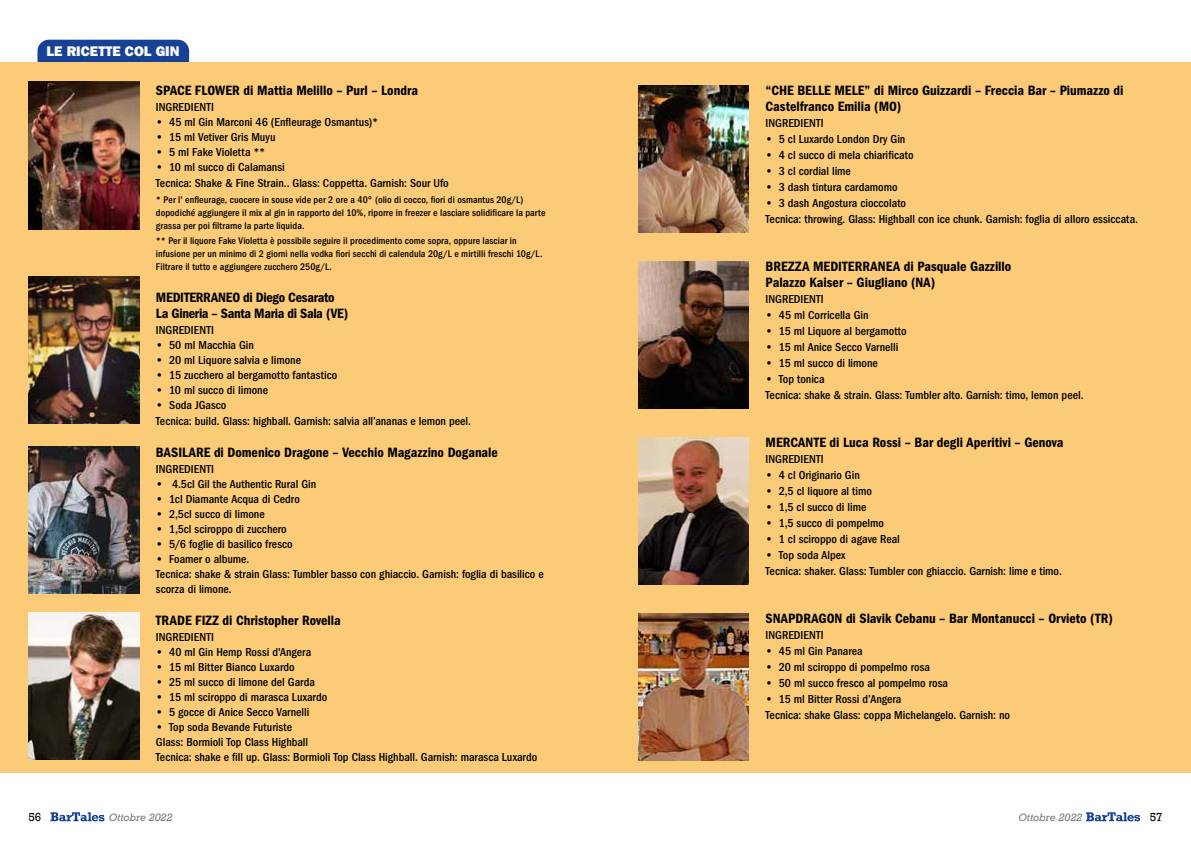
<style>
.page{position:relative;width:1191px;height:842px;background:#fff}
.page>*{position:absolute;margin:0;border:0;box-sizing:border-box;transform-origin:0 0}
.t1{font:14px/16px "ITC Franklin Gothic Std Dm Cd";color:#000}
.t2{font:14px/16px "ITC Franklin Gothic Std Dm Cd";letter-spacing:-.02em;color:#000}
.t3{font:14px "ITC Franklin Gothic Std Hvy";color:#fff}
.t4{font:500 condensed 12px/16px "ITC Franklin Gothic Std";color:#000}
.t5{font:12px "Rockwell";color:#000}
.t6{font:500 condensed 10px/13px "ITC Franklin Gothic Std";letter-spacing:.005em;color:#000}
.t7{font:italic 10px "Rockwell";color:#7c7b7b}
.s1{font-weight:600;font-stretch:normal}
</style>
<div class="page">
<div style="left:38px;top:40px;width:151px;height:23px;background:#164194"></div>
<div style="left:0;top:63px;width:1191px;height:710px;background:#fccb78"></div>
<img style="left:28px;top:81px;width:111px;height:148px">
<img style="left:638px;top:85px;width:111px;height:148px">
<img style="left:28px;top:276px;width:111px;height:148px">
<img style="left:638px;top:261px;width:111px;height:148px">
<img style="left:638px;top:437px;width:111px;height:148px">
<img style="left:638px;top:613px;width:111px;height:148px">
<img style="left:28px;top:446px;width:111px;height:148px">
<img style="left:28px;top:612px;width:111px;height:148px">
<svg style="left:50px;top:812px;width:54px;height:9px"></svg>
<svg style="left:1086px;top:812px;width:54px;height:9px"></svg>
<p class="t3" style="left:47px;top:43px;width:135px">LE RICETTE COL GIN</p>
<p class="t1" style="left:156px;top:82px;width:263px">SPACE FLOWER di Mattia Melillo – Purl – Londra</p>
<p class="t4" style="left:156px;top:99px;width:59px">INGREDIENTI</p>
<p class="t4" style="left:156px;top:114px;width:224px"><span class="s1">•</span> 45 ml Gin Marconi 46 (Enfleurage Osmantus)*</p>
<p class="t4" style="left:156px;top:129px;width:121px"><span class="s1">•</span> 15 ml Vetiver Gris Muyu</p>
<p class="t4" style="left:156px;top:144px;width:111px"><span class="s1">•</span> 5 ml Fake Violetta **</p>
<p class="t4" style="left:156px;top:159px;width:294px"><span class="s1">•</span> 10 ml succo di Calamansi<br>Tecnica: Shake &amp; Fine Strain.. Glass: Coppetta. Garnish: Sour Ufo</p>
<p class="t6" style="left:156px;top:193px;width:391px">* Per l' enfleurage, cuocere in souse vide per 2 ore a 40° (olio di cocco, fiori di osmantus 20g/L) dopodiché aggiungere il mix al gin in rapporto del 10%, riporre in freezer e lasciare solidificare la parte grassa per poi filtrarne la parte liquida.</p>
<p class="t6" style="left:156px;top:235px;width:388px">** Per il liquore Fake Violetta è possibile seguire il procedimento come sopra, oppure lasciar in infusione per un minimo di 2 giorni nella vodka fiori secchi di calendula 20g/L e mirtilli freschi 10g/L.<br>Filtrare il tutto e aggiungere zucchero 250g/L.</p>
<p class="t2" style="left:156px;top:290px;width:194px">MEDITERRANEO di Diego Cesarato<br>La Gineria – Santa Maria di Sala (VE)</p>
<p class="t4" style="left:156px;top:322px;width:59px">INGREDIENTI</p>
<p class="t4" style="left:156px;top:337px;width:100px"><span class="s1">•</span> 50 ml Macchia Gin</p>
<p class="t4" style="left:156px;top:352px;width:147px"><span class="s1">•</span> 20 ml Liquore salvia e limone</p>
<p class="t4" style="left:156px;top:367px;width:183px"><span class="s1">•</span> 15 zucchero al bergamotto fantastico</p>
<p class="t4" style="left:156px;top:382px;width:114px"><span class="s1">•</span> 10 ml succo di limone</p>
<p class="t4" style="left:156px;top:397px;width:316px"><span class="s1">•</span> Soda JGasco<br>Tecnica: build. Glass: highball. Garnish: salvia all’ananas e lemon peel.</p>
<p class="t1" style="left:156px;top:445px;width:343px">BASILARE di Domenico Dragone – Vecchio Magazzino Doganale</p>
<p class="t4" style="left:156px;top:461px;width:59px">INGREDIENTI</p>
<p class="t4" style="left:156px;top:476px;width:162px"><span class="s1">•</span> 4.5cl Gil the Authentic Rural Gin</p>
<p class="t4" style="left:156px;top:491px;width:145px"><span class="s1">•</span> 1cl Diamante Acqua di Cedro</p>
<p class="t4" style="left:156px;top:506px;width:110px"><span class="s1">•</span> 2,5cl succo di limone</p>
<p class="t4" style="left:156px;top:521px;width:132px"><span class="s1">•</span> 1,5cl sciroppo di zucchero</p>
<p class="t4" style="left:156px;top:536px;width:138px"><span class="s1">•</span> 5/6 foglie di basilico fresco</p>
<p class="t4" style="left:156px;top:552px;width:389px;line-height:15px"><span class="s1">•</span> Foamer o albume.<br>Tecnica: shake &amp; strain Glass: Tumbler basso con ghiaccio. Garnish: foglia di basilico e scorza di limone.</p>
<p class="t1" style="left:156px;top:613px;width:186px">TRADE FIZZ di Christopher Rovella</p>
<p class="t4" style="left:156px;top:629px;width:59px">INGREDIENTI</p>
<p class="t4" style="left:156px;top:644px;width:157px"><span class="s1">•</span> 40 ml Gin Hemp Rossi d'Angera</p>
<p class="t4" style="left:156px;top:659px;width:140px"><span class="s1">•</span> 15 ml Bitter Bianco Luxardo</p>
<p class="t4" style="left:156px;top:674px;width:160px"><span class="s1">•</span> 25 ml succo di limone del Garda</p>
<p class="t4" style="left:156px;top:689px;width:173px"><span class="s1">•</span> 15 ml sciroppo di marasca Luxardo</p>
<p class="t4" style="left:156px;top:704px;width:155px"><span class="s1">•</span> 5 gocce di Anice Secco Varnelli</p>
<p class="t4" style="left:156px;top:720px;width:383px;line-height:15px"><span class="s1">•</span> Top soda Bevande Futuriste<br>Glass: Bormioli Top Class Highball<br>Tecnica: shake e fill up. Glass: Bormioli Top Class Highball. Garnish: marasca Luxardo</p>
<p class="t1" style="left:765px;top:82px;width:359px">“CHE BELLE MELE” di Mirco Guizzardi – Freccia Bar – Piumazzo di<br>Castelfranco Emilia (MO)</p>
<p class="t4" style="left:765px;top:115px;width:59px">INGREDIENTI</p>
<p class="t4" style="left:765px;top:131px;width:141px"><span class="s1">•</span> 5 cl Luxardo London Dry Gin</p>
<p class="t4" style="left:765px;top:147px;width:149px"><span class="s1">•</span> 4 cl succo di mela chiarificato</p>
<p class="t4" style="left:765px;top:163px;width:87px"><span class="s1">•</span> 3 cl cordial lime</p>
<p class="t4" style="left:765px;top:179px;width:133px"><span class="s1">•</span> 3 dash tintura cardamomo</p>
<p class="t4" style="left:765px;top:195px;width:374px"><span class="s1">•</span> 3 dash Angostura cioccolato<br>Tecnica: throwing. Glass: Highball con ice chunk. Garnish: foglia di alloro essiccata.</p>
<p class="t1" style="left:765px;top:258px;width:247px">BREZZA MEDITERRANEA di Pasquale Gazzillo<br>Palazzo Kaiser – Giugliano (NA)</p>
<p class="t4" style="left:765px;top:291px;width:59px">INGREDIENTI</p>
<p class="t4" style="left:765px;top:307px;width:104px"><span class="s1">•</span> 45 ml Corricella Gin</p>
<p class="t4" style="left:765px;top:323px;width:143px"><span class="s1">•</span> 15 ml Liquore al bergamotto</p>
<p class="t4" style="left:765px;top:339px;width:134px"><span class="s1">•</span> 15 ml Anice Secco Varnelli</p>
<p class="t4" style="left:765px;top:355px;width:114px"><span class="s1">•</span> 15 ml succo di limone</p>
<p class="t4" style="left:765px;top:371px;width:319px"><span class="s1">•</span> Top tonica<br>Tecnica: shake &amp; strain. Glass: Tumbler alto. Garnish: timo, lemon peel.</p>
<p class="t1" style="left:765px;top:434px;width:299px">MERCANTE di Luca Rossi – Bar degli Aperitivi – Genova</p>
<p class="t4" style="left:765px;top:451px;width:59px">INGREDIENTI</p>
<p class="t4" style="left:765px;top:467px;width:96px"><span class="s1">•</span> 4 cl Originario Gin</p>
<p class="t4" style="left:765px;top:483px;width:108px"><span class="s1">•</span> 2,5 cl liquore al timo</p>
<p class="t4" style="left:765px;top:499px;width:102px"><span class="s1">•</span> 1,5 cl succo di lime</p>
<p class="t4" style="left:765px;top:515px;width:120px"><span class="s1">•</span> 1,5 succo di pompelmo</p>
<p class="t4" style="left:765px;top:531px;width:136px"><span class="s1">•</span> 1 cl sciroppo di agave Real</p>
<p class="t4" style="left:765px;top:547px;width:298px"><span class="s1">•</span> Top soda Alpex<br>Tecnica: shaker. Glass: Tumbler con ghiaccio. Garnish: lime e timo.</p>
<p class="t1" style="left:765px;top:610px;width:349px">SNAPDRAGON di Slavik Cebanu – Bar Montanucci – Orvieto (TR)</p>
<p class="t4" style="left:765px;top:627px;width:59px">INGREDIENTI</p>
<p class="t4" style="left:765px;top:643px;width:99px"><span class="s1">•</span> 45 ml Gin Panarea</p>
<p class="t4" style="left:765px;top:659px;width:166px"><span class="s1">•</span> 20 ml sciroppo di pompelmo rosa</p>
<p class="t4" style="left:765px;top:675px;width:184px"><span class="s1">•</span> 50 ml succo fresco al pompelmo rosa</p>
<p class="t4" style="left:765px;top:691px;width:246px"><span class="s1">•</span> 15 ml Bitter Rossi d’Angera<br>Tecnica: shake Glass: coppa Michelangelo. Garnish: no</p>
<p class="t5" style="left:28px;top:810px;width:15px">56</p>
<p class="t7" style="left:109px;top:811px;width:65px">Ottobre 2022</p>
<p class="t7" style="left:1018px;top:811px;width:65px">Ottobre 2022</p>
<p class="t5" style="left:1149px;top:810px;width:14px">57</p>
</div>
